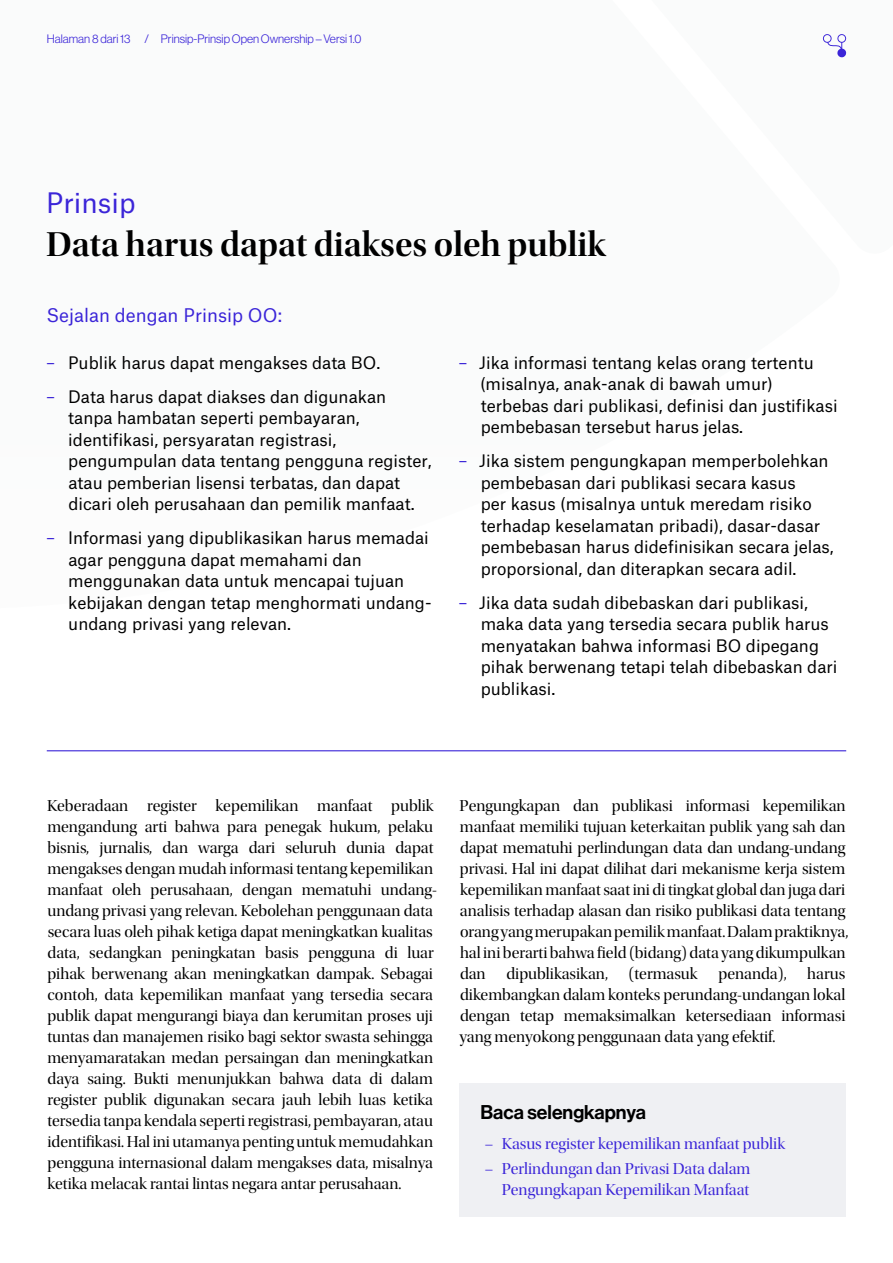
<style>
.page{position:relative;width:893px;height:1263px;background:#fff}
.page>*{position:absolute;margin:0;border:0;box-sizing:border-box;transform-origin:0 0}
.t1{font:36px "Utopia Std Semibold Disp";color:#000}
.t2{font:27px "Atlas Grotesk";color:#3b25d8}
.Heading_2{font:19.5px "N Haas Grotesk DS Pro 65 Md";color:#000}
.Leader_Principles{font:18px "Atlas Grotesk";color:#3b25d8}
.t3{font:16.5px/21px "Utopia Std Disp";color:#000}
.t4{font:16.5px/21.5px "Atlas Grotesk";color:#000}
.t5{font:16.5px/21px "Utopia Std Disp";color:#3b25d8;text-align:right}
.t6{font:12px "N Haas Grotesk DS Pro 45 Lt";color:#3b25d8}
.s1{color:#3b25d8}
</style>
<div class="page">
<svg style="left:823px;top:34px;width:23px;height:23px"></svg>
<hr style="left:47px;top:750px;width:799px;height:1px;background:#3b25d8">
<div style="left:459px;top:1083px;width:387px;height:133px;background:#eff0f3"></div>
<p class="t6" style="left:47px;top:32px;width:316px">Halaman 8 dari 13 / Prinsip-Prinsip Open Ownership – Versi 1.0</p>
<p class="t2" style="left:46px;top:181px;width:91px">Prinsip</p>
<p class="t1" style="left:46px;top:224px;width:561px">Data harus dapat diakses oleh publik</p>
<p class="Leader_Principles" style="left:46px;top:300px;width:237px">Sejalan dengan Prinsip OO:</p>
<p class="t4" style="left:46px;top:350px;width:336px"><span class="s1">–</span> Publik harus dapat mengakses data BO.</p>
<p class="t4" style="left:68px;top:384px;width:365px;text-indent:-22px"><span class="s1">–</span> Data harus dapat diakses dan digunakan tanpa hambatan seperti pembayaran, identifikasi, persyaratan registrasi, pengumpulan data tentang pengguna register, atau pemberian lisensi terbatas, dan dapat dicari oleh perusahaan dan pemilik manfaat.</p>
<p class="t4" style="left:68px;top:526px;width:365px;text-indent:-22px"><span class="s1">–</span> Informasi yang dipublikasikan harus memadai agar pengguna dapat memahami dan menggunakan data untuk mencapai tujuan kebijakan dengan tetap menghormati undang&shy;undang privasi yang relevan.</p>
<p class="t4" style="left:480px;top:350px;width:359px;text-indent:-22px"><span class="s1">–</span> Jika informasi tentang kelas orang tertentu (misalnya, anak-anak di bawah umur) terbebas dari publikasi, definisi dan justifikasi pembebasan tersebut harus jelas.</p>
<p class="t4" style="left:481px;top:448px;width:354px;text-indent:-22px"><span class="s1">–</span> Jika sistem pengungkapan memperbolehkan pembebasan dari publikasi secara kasus<br>per kasus (misalnya untuk meredam risiko terhadap keselamatan pribadi), dasar-dasar pembebasan harus didefinisikan secara jelas, proporsional, dan diterapkan secara adil.</p>
<p class="t4" style="left:481px;top:590px;width:358px;text-indent:-22px"><span class="s1">–</span> Jika data sudah dibebaskan dari publikasi, maka data yang tersedia secara publik harus menyatakan bahwa informasi BO dipegang pihak berwenang tetapi telah dibebaskan dari publikasi.</p>
<p class="t3" style="left:47px;top:795px;width:391px">Keberadaan register kepemilikan manfaat publik mengandung arti bahwa para penegak hukum, pelaku bisnis, jurnalis, dan warga dari seluruh dunia dapat mengakses dengan mudah informasi tentang kepemilikan manfaat oleh perusahaan, dengan mematuhi undang&shy;undang privasi yang relevan. Kebolehan penggunaan data secara luas oleh pihak ketiga dapat meningkatkan kualitas data, sedangkan peningkatan basis pengguna di luar pihak berwenang akan meningkatkan dampak. Sebagai contoh, data kepemilikan manfaat yang tersedia secara publik dapat mengurangi biaya dan kerumitan proses uji tuntas dan manajemen risiko bagi sektor swasta sehingga menyamaratakan medan persaingan dan meningkatkan daya saing. Bukti menunjukkan bahwa data di dalam register publik digunakan secara jauh lebih luas ketika tersedia tanpa kendala seperti registrasi, pembayaran, atau identifikasi. Hal ini utamanya penting untuk memudahkan pengguna internasional dalam mengakses data, misalnya ketika melacak rantai lintas negara antar perusahaan.</p>
<p class="t3" style="left:459px;top:795px;width:391px">Pengungkapan dan publikasi informasi kepemilikan manfaat memiliki tujuan keterkaitan publik yang sah dan dapat mematuhi perlindungan data dan undang-undang privasi. Hal ini dapat dilihat dari mekanisme kerja sistem kepemilikan manfaat saat ini di tingkat global dan juga dari analisis terhadap alasan dan risiko publikasi data tentang orang yang merupakan pemilik manfaat. Dalam praktiknya, hal ini berarti bahwa field (bidang) data yang dikumpulkan dan dipublikasikan, (termasuk penanda), harus dikembangkan dalam konteks perundang-undangan lokal dengan tetap memaksimalkan ketersediaan informasi yang menyokong penggunaan data yang efektif.</p>
<p class="Heading_2" style="left:480px;top:1101px;width:167px">Baca selengkapnya</p>
<p class="t5" style="left:485px;top:1133px;width:302px">– Kasus register kepemilikan manfaat publik</p>
<p class="t5" style="left:485px;top:1158px;width:267px">– Perlindungan dan Privasi Data dalam<br>Pengungkapan Kepemilikan Manfaat</p>
</div>
